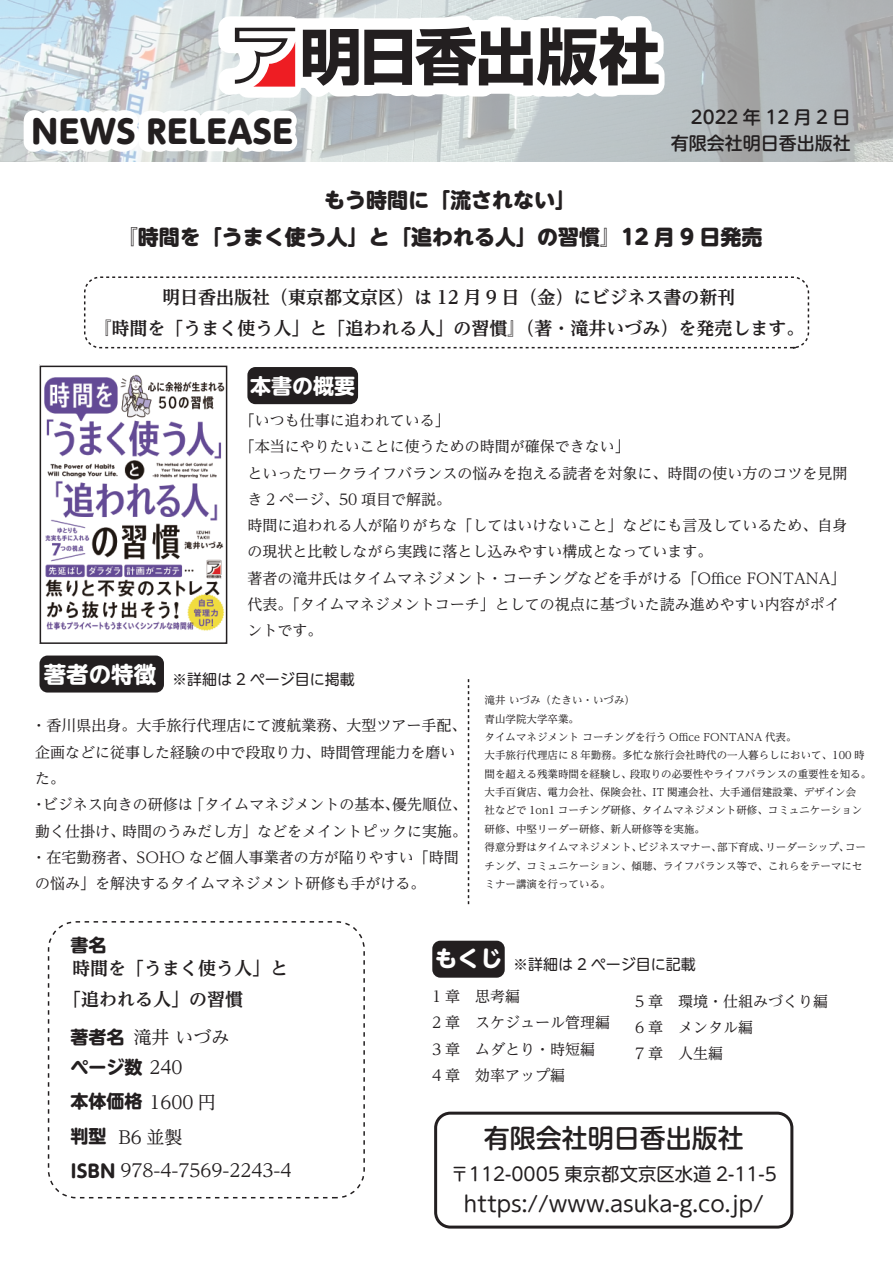
<style>
.page{position:relative;width:893px;height:1263px;background:#fff}
.page>*{position:absolute;margin:0;border:0;box-sizing:border-box;transform-origin:0 0}
.t1{font:800 31.8px "UD Shin M Go Pro";color:#231f20}
.t2{font:500 25.95px "UD Shin M Go Pro";color:#231f20}
.t3{font:700 22.5px "UD Shin M Go Pro";color:#fff}
.t4{font:21.3px "UD Shin M Go Pro";color:#231f20}
.t5{font:800 21px/36.8px "UD Shin M Go Pro";color:#231f20}
.t6{font:700 21px "UD Shin M Go Pro";color:#fff}
.t7{font:18.3px "UD Shin M Go Pro";color:#231f20}
.t8{font:700 18px/31.5px "UD Reimin Pro";color:#231f20;text-align:center}
.t9{font:18px "UD Reimin Pro";color:#231f20}
.t10{font:700 18px "UD Shin M Go Pro";color:#231f20}
.t11{font:500 18px "UD Shin M Go Pro";color:#231f20}
.t12{font:500 18px "UD Shin M Go Pro";letter-spacing:.25em;color:#231f20}
.t13{font:15px/26.2px "UD Reimin Pro";color:#231f20}
.t14{font:15px "UD Shin M Go Pro";color:#231f20}
.t15{font:10.5px/18.3px "UD Reimin Pro";color:#231f20}
.s1{font-weight:700;font-size:22.5px;color:#fff}
.s2{font-family:"UD Reimin Pro";font-weight:400}
.s3{font-family:"UD Shin M Go Pro";font-weight:700}
</style>
<div class="page">
<svg style="left:0;top:0;width:893px;height:162px;background:#b2b7b9"></svg>
<img style="left:39px;top:364px;width:186px;height:279px">
<svg style="left:16px;top:0;width:660px;height:162px"></svg>
<svg style="left:84px;top:276px;width:726px;height:73px"></svg>
<div style="left:40px;top:366px;width:187px;height:278px;border:2px solid #231f20"></div>
<div style="left:247px;top:367px;width:111px;height:37px;background:#231f20;border-radius:8px"></div>
<div style="left:432px;top:941px;width:73px;height:37px;background:#231f20;border-radius:8px"></div>
<div style="left:48px;top:921px;width:317px;height:277px;border:2px dashed #231f20;border-radius:28px"></div>
<div style="left:434px;top:1112px;width:359px;height:116px;border:3px solid #231f20;border-radius:15px"></div>
<div style="left:40px;top:655px;width:124px;height:37px;background:#231f20;border-radius:8px"></div>
<svg style="left:468px;top:679px;width:1px;height:226px"></svg>
<h1 class="t1" style="left:31px;top:106px;width:264px">NEWS RELEASE</h1>
<p class="t12" style="left:691px;top:103px;width:161px">2022年12月2日</p>
<p class="t11" style="left:671px;top:129px;width:181px">有限会社明日香出版社</p>
<h3 class="t5" style="left:117px;top:180px;width:647px;text-indent:207px">もう時間に「流されない」<br>『時間を「うまく使う人」と「追われる人」の習慣』12 月 9 日発売</h3>
<p class="t8" style="left:93px;top:281px;width:712px">明日香出版社（東京都文京区）は 12 月 9 日（金）にビジネス書の新刊<br>『時間を「うまく使う人」と「追われる人」の習慣』（著・滝井いづみ）を発売します。</p>
<h3 class="t6" style="left:250px;top:369px;width:106px">本書の概要</h3>
<p class="t13" style="left:240px;top:407px;width:211px">「いつも仕事に追われている」</p>
<p class="t13" style="left:240px;top:433px;width:391px">「本当にやりたいことに使うための時間が確保できない」</p>
<p class="t13" style="left:247px;top:459px;width:601px">といったワークライフバランスの悩みを抱える読者を対象に、時間の使い方のコツを見開</p>
<p class="t13" style="left:247px;top:486px;width:205px">き 2 ページ、50 項目で解説。</p>
<p class="t13" style="left:247px;top:512px;width:601px">時間に追われる人が陥りがちな「してはいけないこと」などにも言及しているため、自身</p>
<p class="t13" style="left:247px;top:538px;width:466px">の現状と比較しながら実践に落とし込みやすい構成となっています。</p>
<p class="t13" style="left:247px;top:564px;width:600px">著者の滝井氏はタイムマネジメント・コーチングなどを手がける「Office FONTANA」</p>
<p class="t13" style="left:247px;top:591px;width:594px">代表。「タイムマネジメントコーチ」としての視点に基づいた読み進めやすい内容がポイ</p>
<p class="t13" style="left:247px;top:617px;width:76px">ントです。</p>
<p class="t14" style="left:44px;top:667px;width:312px"><span class="s1">著者の特徴</span> ※詳細は 2 ページ目に掲載</p>
<p class="t13" style="left:32px;top:712px;width:437px">・香川県出身。大手旅行代理店にて渡航業務、大型ツアー手配、企画などに従事した経験の中で段取り力、時間管理能力を磨いた。<br>・ビジネス向きの研修は「タイムマネジメントの基本、優先順位、動く仕掛け、時間のうみだし方」などをメイントピックに実施。・在宅勤務者、SOHO など個人事業者の方が陥りやすい「時間の悩み」を解決するタイムマネジメント研修も手がける。</p>
<p class="t15" style="left:485px;top:691px;width:388px">滝井 いづみ（たきい・いづみ）<br>青山学院大学卒業。<br>タイムマネジメント コーチングを行う Office FONTANA 代表。<br>大手旅行代理店に 8 年勤務。多忙な旅行会社時代の一人暮らしにおいて、100 時間を超える残業時間を経験し、段取りの必要性やライフバランスの重要性を知る。大手百貨店、電力会社、保険会社、IT 関連会社、大手通信建設業、デザイン会<br>社などで 1on1 コーチング研修、タイムマネジメント研修、コミュニケーション研修、中堅リーダー研修、新人研修等を実施。<br>得意分野はタイムマネジメント、ビジネスマナー、部下育成、リーダーシップ、コーチング、コミュニケーション、傾聴、ライフバランス等で、これらをテーマにセミナー講演を行っている。</p>
<p class="t10" style="left:70px;top:931px;width:38px">書名</p>
<p class="t8" style="left:63px;top:952px;width:226px;text-align:left;text-indent:9px">時間を「うまく使う人」と「追われる人」の習慣</p>
<p class="t9" style="left:133px;top:1022px;width:97px">滝井 いづみ</p>
<p class="t10" style="left:70px;top:1022px;width:55px">著者名</p>
<p class="t10" style="left:70px;top:1052px;width:114px">ページ数 <span class="s2">240</span></p>
<p class="t9" style="left:70px;top:1087px;width:147px"><span class="s3">本体価格</span> 1600 円</p>
<h3 class="t3" style="left:435px;top:940px;width:69px">もくじ</h3>
<p class="t14" style="left:513px;top:952px;width:184px">※詳細は 2 ページ目に記載</p>
<p class="t13" style="left:432px;top:983px;width:179px">1 章　思考編<br>2 章　スケジュール管理編<br>3 章　ムダとり・時短編<br>4 章　効率アップ編</p>
<p class="t13" style="left:635px;top:987px;width:194px">5 章　環境・仕組みづくり編<br>6 章　メンタル編<br>7 章　人生編</p>
<p class="t10" style="left:70px;top:1122px;width:38px">判型</p>
<h2 class="t2" style="left:484px;top:1117px;width:262px">有限会社明日香出版社</h2>
<p class="t7" style="left:451px;top:1159px;width:328px">〒112-0005 東京都文京区水道 2-11-5</p>
<h3 class="t4" style="left:464px;top:1186px;width:301px">https://www.asuka-g.co.jp/</h3>
<p class="t9" style="left:118px;top:1122px;width:66px">B6 並製</p>
<p class="t9" style="left:70px;top:1156px;width:223px"><span class="s3">ISBN</span> 978-4-7569-2243-4</p>
</div>
